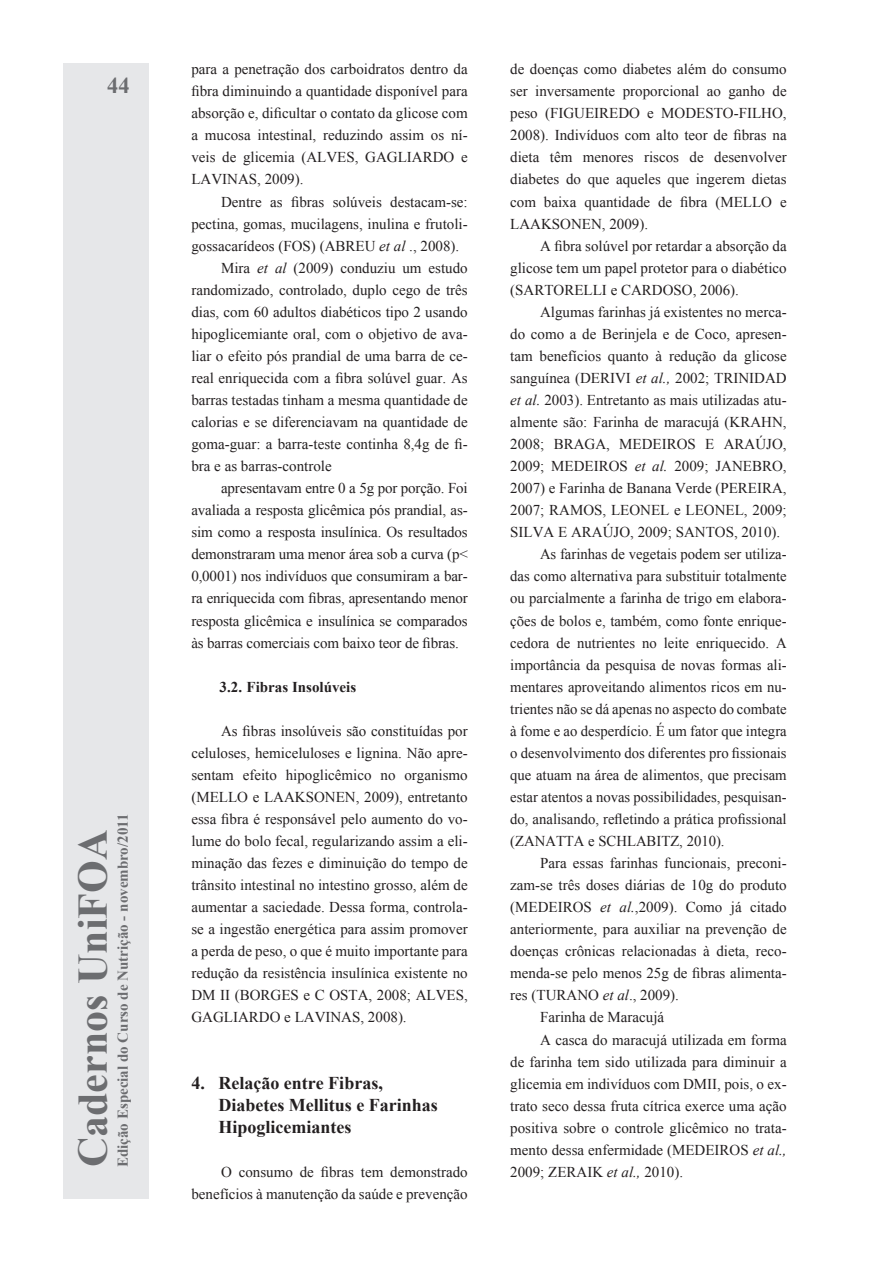
<style>
.page{position:relative;width:893px;height:1263px;background:#fff}
.page>*{position:absolute;margin:0;border:0;box-sizing:border-box;transform-origin:0 0}
.t1{font:700 42px "Times New Roman";color:#6c6d70}
.t2{font:700 22.5px "Times New Roman";color:#6c6d70}
.t3{font:700 18px/22px "Times New Roman";color:#231f20}
.t4{font:15px/22px "Times New Roman";color:#231f20;text-align:justify}
.t5{font:700 15px "Times New Roman";color:#6c6d70}
.t6{font:700 15px "Times New Roman";color:#231f20}
.s1{font-style:italic}
</style>
<div class="page">
<div style="left:64px;top:64px;width:85px;height:1135px;background:#e6e7e9"></div>
<h2 class="t2" style="left:107px;top:70px;width:24px">44</h2>
<h1 class="t1" style="left:64px;top:1167px;width:339px;rotate:-90deg">Cadernos UniFOA</h1>
<p class="t5" style="left:113px;top:1167px;width:355px;rotate:-90deg">Edição Especial do Curso de Nutrição - novembro/2011</p>
<p class="t4" style="left:191px;top:58px;width:278px">para a penetração dos carboidratos dentro da fibra diminuindo a quantidade disponível para absorção e, dificultar o contato da glicose com a mucosa intestinal, reduzindo assim os ní&shy;veis de glicemia (ALVES, GAGLIARDO e LAVINAS, 2009).</p>
<p class="t4" style="left:221px;top:190px;width:248px">Dentre as fibras solúveis destacam-se:</p>
<p class="t4" style="left:191px;top:212px;width:278px">pectina, gomas, mucilagens, inulina e frutoli-</p>
<p class="t4" style="left:191px;top:234px;width:269px">gossacarídeos (FOS) (ABREU <span class="s1">et al</span> ., 2008).</p>
<p class="t4" style="left:221px;top:256px;width:248px">Mira <span class="s1">et al</span> (2009) conduziu um estudo</p>
<p class="t4" style="left:191px;top:278px;width:278px">randomizado, controlado, duplo cego de três</p>
<p class="t4" style="left:191px;top:300px;width:278px">dias, com 60 adultos diabéticos tipo 2 usando</p>
<p class="t4" style="left:191px;top:323px;width:278px">hipoglicemiante oral, com o objetivo de ava-</p>
<p class="t4" style="left:191px;top:345px;width:278px">liar o efeito pós prandial de uma barra de ce-</p>
<p class="t4" style="left:191px;top:367px;width:278px">real enriquecida com a fibra solúvel guar. As</p>
<p class="t4" style="left:191px;top:389px;width:278px">barras testadas tinham a mesma quantidade de</p>
<p class="t4" style="left:191px;top:411px;width:278px">calorias e se diferenciavam na quantidade de</p>
<p class="t4" style="left:191px;top:433px;width:278px">goma-guar: a barra-teste continha 8,4g de fi-</p>
<p class="t4" style="left:191px;top:455px;width:142px">bra e as barras-controle</p>
<p class="t4" style="left:221px;top:477px;width:248px">apresentavam entre 0 a 5g por porção. Foi</p>
<p class="t4" style="left:191px;top:499px;width:278px">avaliada a resposta glicêmica pós prandial, as-</p>
<p class="t4" style="left:191px;top:521px;width:278px">sim como a resposta insulínica. Os resultados</p>
<p class="t4" style="left:191px;top:543px;width:278px">demonstraram uma menor área sob a curva (p&lt;</p>
<p class="t4" style="left:191px;top:565px;width:278px">0,0001) nos indivíduos que consumiram a bar-</p>
<p class="t4" style="left:191px;top:587px;width:278px">ra enriquecida com fibras, apresentando menor</p>
<p class="t4" style="left:191px;top:609px;width:278px">resposta glicêmica e insulínica se comparados</p>
<p class="t4" style="left:191px;top:631px;width:269px">às barras comerciais com baixo teor de fibras.</p>
<p class="t6" style="left:220px;top:676px;width:138px">3.2. Fibras Insolúveis</p>
<p class="t4" style="left:191px;top:719px;width:278px;text-indent:30px">As fibras insolúveis são constituídas por celuloses, hemiceluloses e lignina. Não apre&shy;sentam efeito hipoglicêmico no organismo (MELLO e LAAKSONEN, 2009), entretanto essa fibra é responsável pelo aumento do vo&shy;lume do bolo fecal, regularizando assim a eli&shy;minação das fezes e diminuição do tempo de trânsito intestinal no intestino grosso, além de aumentar a saciedade. Dessa forma, controla&shy;se a ingestão energética para assim promover a perda de peso, o que é muito importante para redução da resistência insulínica existente no DM II (BORGES e C OSTA, 2008; ALVES, GAGLIARDO e LAVINAS, 2008).</p>
<p class="t3" style="left:218px;top:1071px;width:221px;text-indent:-27px">4. Relação entre Fibras,<br>Diabetes Mellitus e Farinhas<br>Hipoglicemiantes</p>
<p class="t4" style="left:191px;top:1160px;width:278px;text-align:right">O consumo de fibras tem demonstrado benefícios à manutenção da saúde e prevenção</p>
<p class="t4" style="left:510px;top:58px;width:278px">de doenças como diabetes além do consumo ser inversamente proporcional ao ganho de peso (FIGUEIREDO e MODESTO-FILHO, 2008). Indivíduos com alto teor de fibras na dieta têm menores riscos de desenvolver diabetes do que aqueles que ingerem dietas com baixa quantidade de fibra (MELLO e LAAKSONEN, 2009).</p>
<p class="t4" style="left:510px;top:234px;width:278px;text-indent:30px">A fibra solúvel por retardar a absorção da glicose tem um papel protetor para o diabético (SARTORELLI e CARDOSO, 2006).</p>
<p class="t4" style="left:540px;top:300px;width:248px">Algumas farinhas já existentes no merca-</p>
<p class="t4" style="left:510px;top:323px;width:278px">do como a de Berinjela e de Coco, apresen-</p>
<p class="t4" style="left:510px;top:345px;width:278px">tam benefícios quanto à redução da glicose</p>
<p class="t4" style="left:510px;top:367px;width:278px">sanguínea (DERIVI <span class="s1">et al.,</span> 2002; TRINIDAD</p>
<p class="t4" style="left:510px;top:389px;width:278px"><span class="s1">et al.</span> 2003). Entretanto as mais utilizadas atu-</p>
<p class="t4" style="left:510px;top:411px;width:278px">almente são: Farinha de maracujá (KRAHN,</p>
<p class="t4" style="left:510px;top:433px;width:278px">2008; BRAGA, MEDEIROS E ARAÚJO,</p>
<p class="t4" style="left:510px;top:455px;width:278px">2009; MEDEIROS <span class="s1">et al.</span> 2009; JANEBRO,</p>
<p class="t4" style="left:510px;top:477px;width:278px">2007) e Farinha de Banana Verde (PEREIRA,</p>
<p class="t4" style="left:510px;top:499px;width:278px">2007; RAMOS, LEONEL e LEONEL, 2009;</p>
<p class="t4" style="left:510px;top:521px;width:271px">SILVA E ARAÚJO, 2009; SANTOS, 2010).</p>
<p class="t4" style="left:540px;top:543px;width:248px">As farinhas de vegetais podem ser utiliza-</p>
<p class="t4" style="left:510px;top:565px;width:278px">das como alternativa para substituir totalmente</p>
<p class="t4" style="left:510px;top:587px;width:278px">ou parcialmente a farinha de trigo em elabora-</p>
<p class="t4" style="left:510px;top:609px;width:278px">ções de bolos e, também, como fonte enrique-</p>
<p class="t4" style="left:510px;top:631px;width:278px">cedora de nutrientes no leite enriquecido. A</p>
<p class="t4" style="left:510px;top:653px;width:278px">importância da pesquisa de novas formas ali-</p>
<p class="t4" style="left:510px;top:675px;width:278px">mentares aproveitando alimentos ricos em nu-</p>
<p class="t4" style="left:510px;top:697px;width:278px">trientes não se dá apenas no aspecto do combate</p>
<p class="t4" style="left:510px;top:719px;width:278px">à fome e ao desperdício. É um fator que integra</p>
<p class="t4" style="left:510px;top:741px;width:278px">o desenvolvimento dos diferentes pro fissionais</p>
<p class="t4" style="left:510px;top:764px;width:278px">que atuam na área de alimentos, que precisam</p>
<p class="t4" style="left:510px;top:786px;width:278px">estar atentos a novas possibilidades, pesquisan-</p>
<p class="t4" style="left:510px;top:808px;width:278px">do, analisando, refletindo a prática profissional</p>
<p class="t4" style="left:510px;top:830px;width:216px">(ZANATTA e SCHLABITZ, 2010).</p>
<p class="t4" style="left:540px;top:852px;width:248px">Para essas farinhas funcionais, preconi-</p>
<p class="t4" style="left:510px;top:874px;width:278px">zam-se três doses diárias de 10g do produto</p>
<p class="t4" style="left:510px;top:896px;width:278px">(MEDEIROS <span class="s1">et al.</span>,2009). Como já citado</p>
<p class="t4" style="left:510px;top:918px;width:278px">anteriormente, para auxiliar na prevenção de</p>
<p class="t4" style="left:510px;top:940px;width:278px">doenças crônicas relacionadas à dieta, reco-</p>
<p class="t4" style="left:510px;top:962px;width:278px">menda-se pelo menos 25g de fibras alimenta-</p>
<p class="t4" style="left:510px;top:984px;width:170px">res (TURANO <span class="s1">et al</span>., 2009).</p>
<p class="t4" style="left:540px;top:1006px;width:126px">Farinha de Maracujá</p>
<p class="t4" style="left:540px;top:1028px;width:248px">A casca do maracujá utilizada em forma</p>
<p class="t4" style="left:510px;top:1050px;width:278px">de farinha tem sido utilizada para diminuir a</p>
<p class="t4" style="left:510px;top:1072px;width:278px">glicemia em indivíduos com DMII, pois, o ex-</p>
<p class="t4" style="left:510px;top:1094px;width:278px">trato seco dessa fruta cítrica exerce uma ação</p>
<p class="t4" style="left:510px;top:1116px;width:278px">positiva sobre o controle glicêmico no trata-</p>
<p class="t4" style="left:510px;top:1138px;width:278px">mento dessa enfermidade (MEDEIROS <span class="s1">et al.,</span></p>
<p class="t4" style="left:510px;top:1160px;width:174px">2009; ZERAIK <span class="s1">et al.,</span> 2010).</p>
</div>
